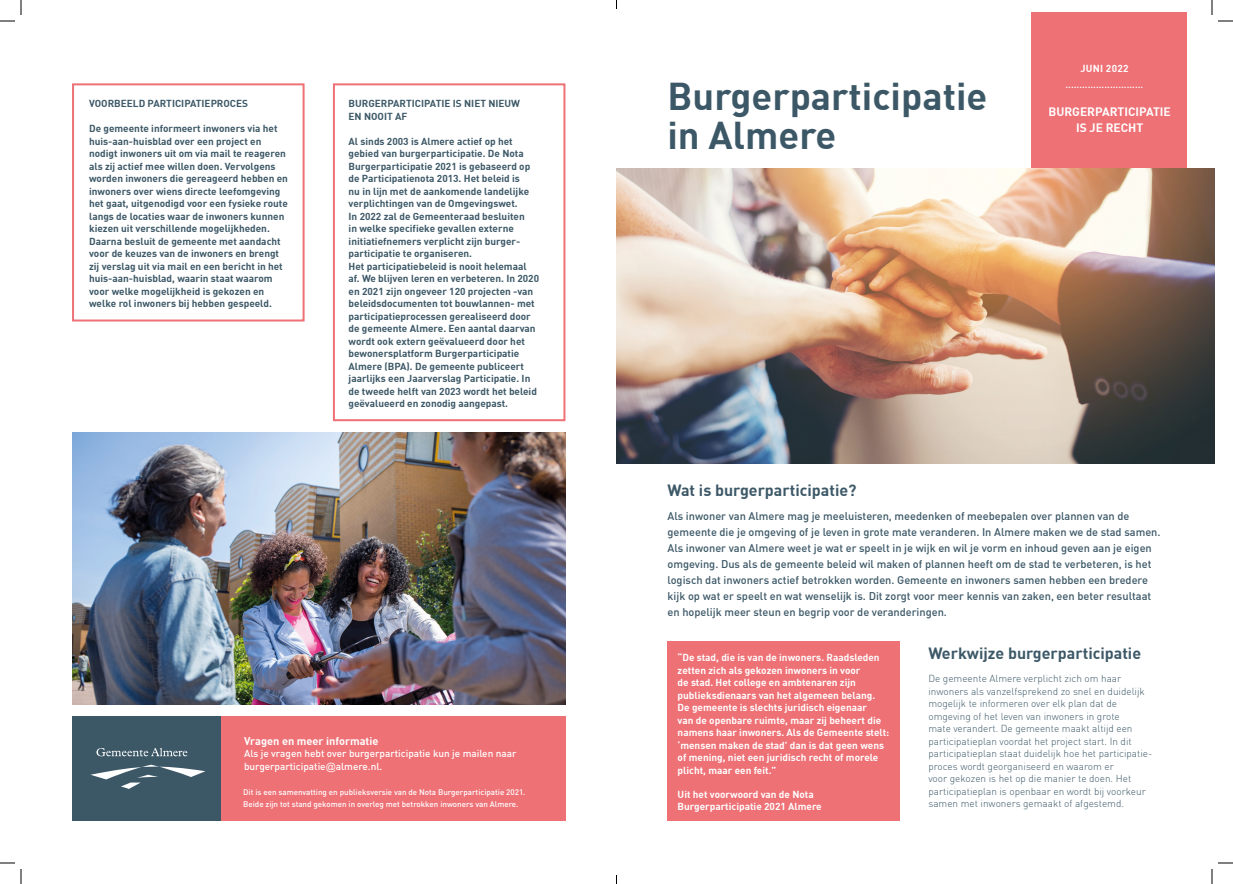
<style>
.page{position:relative;width:1233px;height:884px;background:#fff}
.page>*{position:absolute;margin:0;border:0;box-sizing:border-box;transform-origin:0 0}
.t1{font:700 38px/39px "DIN";color:#3c5867}
.t2{font:700 16px "DIN";color:#3c5867}
.t3{font:700 12px/16px "DIN";color:#fff;text-align:center}
.t4{font:500 11px/16px "DIN";color:#3c5867}
.t5{font:700 11px "DIN";color:#fff}
.t6{font:700 10px/12.5px "DIN";color:#3c5867}
.t7{font:300 10px/12.5px "DIN";color:#3c5867}
.t8{font:700 10px/12.5px "DIN";color:#fff}
.t9{font:500 10px/12.5px "DIN";color:#fff}
.t10{font:700 10px "DIN";letter-spacing:.025em;color:#fff}
.t11{font:500 8px/12.5px "DIN";color:#fff}
.s1{font-family:"Arial";font-weight:400}
</style>
<div class="page">
<div style="left:72px;top:716px;width:149px;height:104px;background:#3c5867"></div>
<div style="left:221px;top:716px;width:344px;height:104px;background:#ee7176"></div>
<svg style="left:96px;top:748px;width:91px;height:8px"></svg>
<svg style="left:90px;top:764px;width:115px;height:25px"></svg>
<div style="left:1030px;top:12px;width:156px;height:158px;background:#ee7176"></div>
<img style="left:616px;top:168px;width:598px;height:295px">
<img style="left:72px;top:432px;width:493px;height:272px">
<div style="left:667px;top:641px;width:233px;height:179px;background:#ee7176"></div>
<div style="left:72px;top:83px;width:232px;height:238px;background:#fff;border:2px solid #ee7176"></div>
<div style="left:333px;top:83px;width:232px;height:338px;background:#fff;border:2px solid #ee7176"></div>
<svg style="left:1218px;top:20px;width:15px;height:2px"></svg>
<svg style="left:1218px;top:862px;width:15px;height:2px"></svg>
<svg style="left:0;top:0;width:22px;height:22px"></svg>
<svg style="left:0;top:862px;width:22px;height:22px"></svg>
<svg style="left:1211px;top:0;width:1px;height:15px"></svg>
<svg style="left:1211px;top:869px;width:1px;height:15px"></svg>
<p class="t6" style="left:89px;top:97px;width:160px">VOORBEELD PARTICIPATIEPROCES</p>
<p class="t6" style="left:89px;top:122px;width:200px">De gemeente informeert inwoners via het huis-aan-huisblad over een project en nodigt inwoners uit om via mail te reageren als zij actief mee willen doen. Vervolgens worden inwoners die gereageerd hebben en inwoners over wiens directe leefomgeving het gaat, uitgenodigd voor een fysieke route langs de locaties waar de inwoners kunnen kiezen uit verschillende mogelijkheden.<br>Daarna besluit de gemeente met aandacht voor de keuzes van de inwoners en brengt zij verslag uit via mail en een bericht in het huis-aan-huisblad, waarin staat waarom voor welke mogelijkheid is gekozen en welke rol inwoners bij hebben gespeeld.</p>
<p class="t6" style="left:348px;top:97px;width:173px">BURGERPARTICIPATIE IS NIET NIEUW<br>EN NOOIT AF</p>
<p class="t6" style="left:348px;top:134px;width:192px">Al sinds 2003 is Almere actief op het gebied van burgerparticipatie. De Nota Burgerparticipatie 2021 is gebaseerd op de Participatienota 2013. Het beleid is<br>nu in lijn met de aankomende landelijke verplichtingen van de Omgevingswet.<br>In 2022 zal de Gemeenteraad besluiten<br>in welke specifieke gevallen externe initiatiefnemers verplicht zijn burger&shy;participatie te organiseren.<br>Het participatiebeleid is nooit helemaal af. We blijven leren en verbeteren. In 2020 en 2021 zijn ongeveer 120 projecten -van beleidsdocumenten tot bouwlannen- met participatieprocessen gerealiseerd door de gemeente Almere. Een aantal daarvan wordt ook extern geëvalueerd door het bewonersplatform Burgerparticipatie Almere (BPA). De gemeente publiceert jaarlijks een Jaarverslag Participatie. In de tweede helft van 2023 wordt het beleid geëvalueerd en zonodig aangepast.</p>
<p class="t5" style="left:244px;top:733px;width:136px">Vragen en meer informatie</p>
<p class="t9" style="left:244px;top:747px;width:274px">Als je vragen hebt over burgerparticipatie kun je mailen naar burgerparticipatie<span class="s1">@</span>almere.nl.</p>
<p class="t11" style="left:243px;top:785px;width:284px">Dit is een samenvatting en publieksversie van de Nota Burgerparticipatie 2021.<br>Beide zijn tot stand gekomen in overleg met betrokken inwoners van Almere.</p>
<h1 class="t1" style="left:667px;top:76px;width:321px">Burgerparticipatie in Almere</h1>
<p class="t10" style="left:1080px;top:62px;width:50px">JUNI 2022</p>
<p class="t9" style="left:1065px;top:78px;width:79px">............................</p>
<p class="t3" style="left:1048px;top:103px;width:124px">BURGERPARTICIPATIE<br>IS JE RECHT</p>
<h2 class="t2" style="left:667px;top:479px;width:190px">Wat is burgerparticipatie?</h2>
<p class="t4" style="left:667px;top:508px;width:494px">Als inwoner van Almere mag je meeluisteren, meedenken of meebepalen over plannen van de gemeente die je omgeving of je leven in grote mate veranderen. In Almere maken we de stad samen.<br>Als inwoner van Almere weet je wat er speelt in je wijk en wil je vorm en inhoud geven aan je eigen omgeving. Dus als de gemeente beleid wil maken of plannen heeft om de stad te verbeteren, is het logisch dat inwoners actief betrokken worden. Gemeente en inwoners samen hebben een bredere kijk op wat er speelt en wat wenselijk is. Dit zorgt voor meer kennis van zaken, een beter resultaat en hopelijk meer steun en begrip voor de veranderingen.</p>
<p class="t8" style="left:677px;top:651px;width:213px">“De stad, die is van de inwoners. Raadsleden zetten zich als gekozen inwoners in voor<br>de stad. Het college en ambtenaren zijn publieksdienaars van het algemeen belang.<br>De gemeente is slechts juridisch eigenaar<br>van de openbare ruimte, maar zij beheert die namens haar inwoners. Als de Gemeente stelt: ‘mensen maken de stad’ dan is dat geen wens of mening, niet een juridisch recht of morele plicht, maar een feit.”</p>
<p class="t8" style="left:677px;top:787px;width:146px">Uit het voorwoord van de Nota<br>Burgerparticipatie 2021 Almere</p>
<h2 class="t2" style="left:928px;top:643px;width:214px">Werkwijze burgerparticipatie</h2>
<p class="t7" style="left:928px;top:672px;width:225px">De gemeente Almere verplicht zich om haar inwoners als vanzelfsprekend zo snel en duidelijk mogelijk te informeren over elk plan dat de omgeving of het leven van inwoners in grote<br>mate verandert. De gemeente maakt altijd een participatieplan voordat het project start. In dit participatieplan staat duidelijk hoe het participatie&shy;proces wordt georganiseerd en waarom er<br>voor gekozen is het op die manier te doen. Het participatieplan is openbaar en wordt bij voorkeur samen met inwoners gemaakt of afgestemd.</p>
</div>
